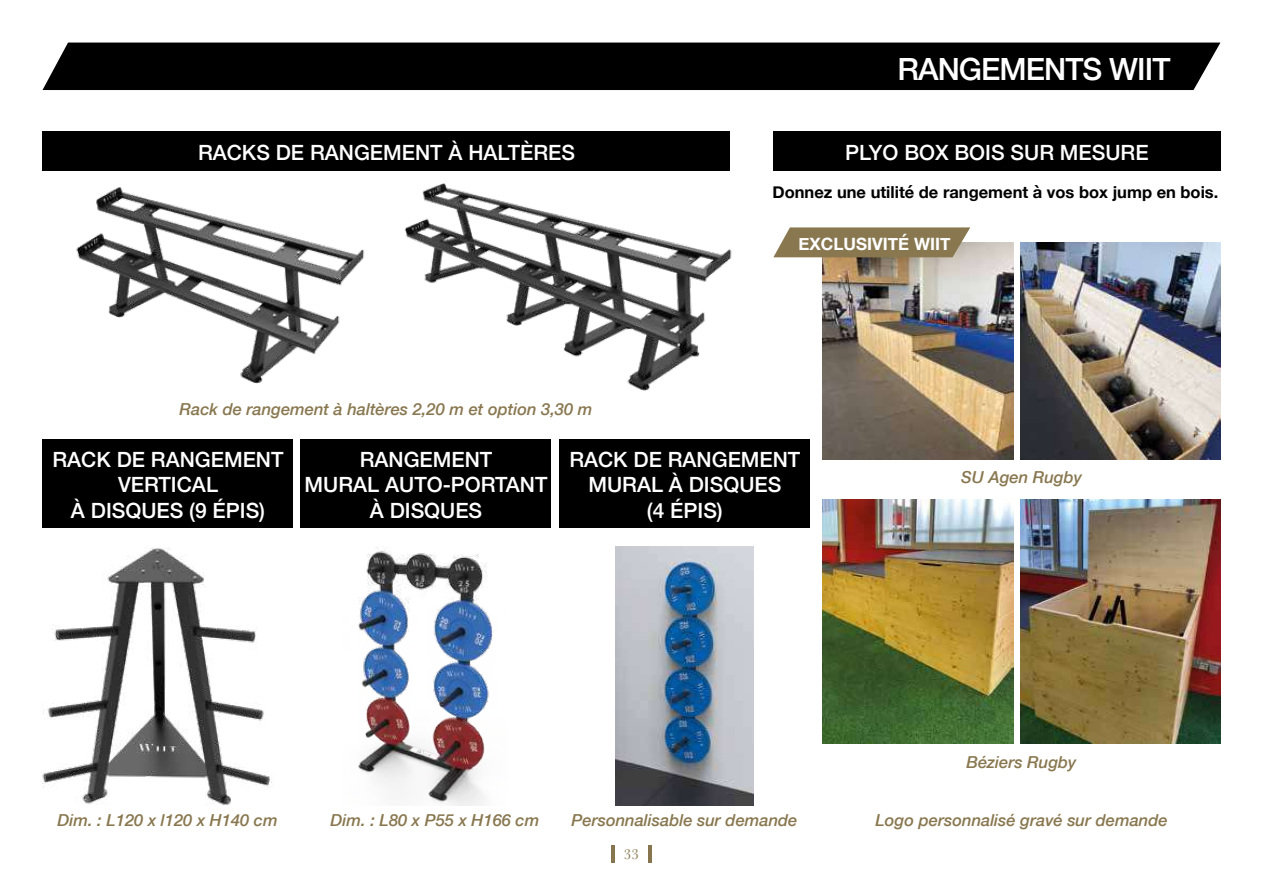
<style>
.page{position:relative;width:1263px;height:893px;background:#fff}
.page>*{position:absolute;margin:0;border:0;box-sizing:border-box;transform-origin:0 0}
.t1{font:500 30.6px "Helvetica Neue";letter-spacing:-.03em;color:#fff}
.t2{font:500 21px/25.5px "Helvetica Neue";color:#fff;text-align:center}
.t3{font:700 16.95px "Helvetica Neue";color:#fff}
.t4{font:italic 500 16.5px "Helvetica Neue";color:#88774f}
.t5{font:700 16.5px "Helvetica Neue";color:#000}
.t6{font:15px "Baskerville";color:#88774f}
</style>
<div class="page">
<hr style="left:612px;top:846px;width:3px;height:17px;background:#86754e">
<hr style="left:648px;top:846px;width:3px;height:17px;background:#86754e">
<div style="left:43px;top:43px;width:1177px;height:47px;background:#000"></div>
<img style="left:76px;top:187px;width:288px;height:197px">
<img style="left:404px;top:183px;width:328px;height:208px">
<img style="left:42px;top:547px;width:230px;height:258px">
<img style="left:358px;top:547px;width:135px;height:258px">
<img style="left:615px;top:547px;width:139px;height:258px">
<div style="left:772px;top:132px;width:448px;height:39px;background:#000"></div>
<div style="left:43px;top:132px;width:687px;height:39px;background:#000"></div>
<div style="left:43px;top:439px;width:250px;height:89px;background:#000"></div>
<div style="left:300px;top:439px;width:251px;height:89px;background:#000"></div>
<div style="left:559px;top:439px;width:250px;height:89px;background:#000"></div>
<img style="left:822px;top:243px;width:191px;height:216px">
<img style="left:822px;top:500px;width:191px;height:243px">
<img style="left:1021px;top:243px;width:199px;height:216px">
<img style="left:1021px;top:500px;width:199px;height:243px">
<svg style="left:773px;top:227px;width:197px;height:30px;background:#92825e"></svg>
<h1 class="t1" style="left:897px;top:44px;width:274px">RANGEMENTS WIIT</h1>
<p class="t2" style="left:198px;top:138px;width:378px">RACKS DE RANGEMENT À HALTÈRES</p>
<p class="t2" style="left:845px;top:138px;width:305px">PLYO BOX BOIS SUR MESURE</p>
<p class="t5" style="left:772px;top:179px;width:447px">Donnez une utilité de rangement à vos box jump en bois.</p>
<p class="t3" style="left:798px;top:231px;width:153px">EXCLUSIVITÉ WIIT</p>
<p class="t4" style="left:180px;top:395px;width:414px">Rack de rangement à haltères 2,20 m et option 3,30 m</p>
<p class="t2" style="left:53px;top:445px;width:233px">RACK DE RANGEMENT<br>VERTICAL<br>À DISQUES (9 ÉPIS)</p>
<p class="t2" style="left:305px;top:445px;width:244px">RANGEMENT<br>MURAL AUTO-PORTANT<br>À DISQUES</p>
<p class="t2" style="left:569px;top:445px;width:233px">RACK DE RANGEMENT<br>MURAL À DISQUES<br>(4 ÉPIS)</p>
<p class="t4" style="left:961px;top:463px;width:123px">SU Agen Rugby</p>
<p class="t4" style="left:966px;top:748px;width:112px">Béziers Rugby</p>
<p class="t4" style="left:58px;top:806px;width:222px">Dim. : L120 x l120 x H140 cm</p>
<p class="t4" style="left:331px;top:806px;width:210px">Dim. : L80 x P55 x H166 cm</p>
<p class="t4" style="left:571px;top:806px;width:227px">Personnalisable sur demande</p>
<p class="t6" style="left:624px;top:844px;width:16px">33</p>
<p class="t4" style="left:875px;top:806px;width:294px">Logo personnalisé gravé sur demande</p>
</div>
